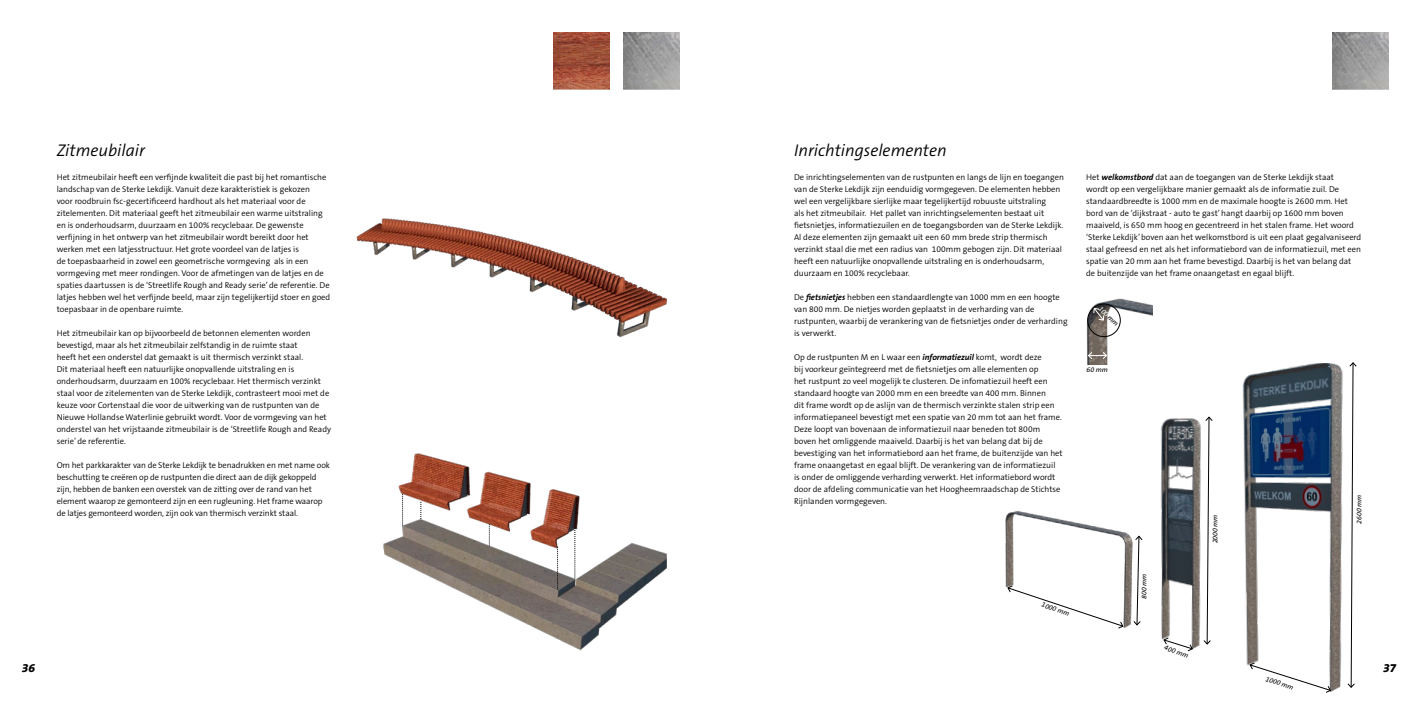
<style>
.page{position:relative;width:1418px;height:709px;background:#fff}
.page>*{position:absolute;margin:0;border:0;box-sizing:border-box;transform-origin:0 0}
._3__Paragraafkop{font:italic 300 17px "The Sans B4";color:#000}
.t1{font:italic 800 12px "The Sans B8";color:#000}
._1__Bodytekst{font:300 8.5px/12px "The Sans B4";color:#000}
._6__Fotobijschrift{font:italic 7px "The Sans B5 Plain";color:#000}
._6__Fotobijschrift-2{font:italic 7px "The Sans B5 Plain";color:#fff}
.s1{font-family:"The Sans B7";font-weight:700;font-style:italic}
.s2{color:#000}
</style>
<div class="page">
<img style="left:553px;top:32px;width:56px;height:57px">
<img style="left:623px;top:32px;width:57px;height:57px">
<img style="left:1332px;top:32px;width:56px;height:57px">
<img style="left:383px;top:453px;width:284px;height:198px">
<svg style="left:557px;top:547px;width:1px;height:42px"></svg>
<svg style="left:574px;top:528px;width:1px;height:50px"></svg>
<svg style="left:402px;top:494px;width:1px;height:31px"></svg>
<svg style="left:420px;top:502px;width:1px;height:17px"></svg>
<svg style="left:489px;top:524px;width:1px;height:21px"></svg>
<img style="left:1005px;top:510px;width:128px;height:119px">
<img style="left:1086px;top:298px;width:66px;height:66px">
<img style="left:1160px;top:418px;width:48px;height:234px">
<img style="left:1212px;top:363px;width:145px;height:330px">
<img style="left:356px;top:218px;width:311px;height:120px">
<svg style="left:1007px;top:585px;width:116px;height:43px"></svg>
<svg style="left:1249px;top:662px;width:81px;height:31px"></svg>
<svg style="left:1163px;top:637px;width:29px;height:14px"></svg>
<svg style="left:1133px;top:535px;width:9px;height:90px"></svg>
<svg style="left:1203px;top:416px;width:9px;height:228px"></svg>
<svg style="left:1347px;top:362px;width:9px;height:326px"></svg>
<svg style="left:1093px;top:308px;width:11px;height:13px"></svg>
<svg style="left:1087px;top:351px;width:20px;height:8px"></svg>
<div style="left:1087px;top:304px;width:33px;height:33px;border:1px solid #000;border-radius:50%"></div>
<p class="_3__Paragraafkop" style="left:57px;top:141px;width:90px">Zitmeubilair</p>
<p class="_3__Paragraafkop" style="left:794px;top:141px;width:154px">Inrichtingselementen</p>
<p class="_1__Bodytekst" style="left:57px;top:171px;width:275px">Het zitmeubilair heeft een verfijnde kwaliteit die past bij het romantische landschap van de Sterke Lekdijk. Vanuit deze karakteristiek is gekozen<br>voor roodbruin fsc-gecertificeerd hardhout als het materiaal voor de zitelementen. Dit materiaal geeft het zitmeubilair een warme uitstraling en is onderhoudsarm, duurzaam en 100% recyclebaar. De gewenste verfijning in het ontwerp van het zitmeubilair wordt bereikt door het werken met een latjesstructuur. Het grote voordeel van de latjes is<br>de toepasbaarheid in zowel een geometrische vormgeving als in een vormgeving met meer rondingen. Voor de afmetingen van de latjes en de spaties daartussen is de ‘Streetlife Rough and Ready serie’ de referentie. De latjes hebben wel het verfijnde beeld, maar zijn tegelijkertijd stoer en goed toepasbaar in de openbare ruimte.</p>
<p class="_1__Bodytekst" style="left:57px;top:327px;width:276px">Het zitmeubilair kan op bijvoorbeeld de betonnen elementen worden bevestigd, maar als het zitmeubilair zelfstandig in de ruimte staat<br>heeft het een onderstel dat gemaakt is uit thermisch verzinkt staal.<br>Dit materiaal heeft een natuurlijke onopvallende uitstraling en is onderhoudsarm, duurzaam en 100% recyclebaar. Het thermisch verzinkt staal voor de zitelementen van de Sterke Lekdijk, contrasteert mooi met de keuze voor Cortenstaal die voor de uitwerking van de rustpunten van de Nieuwe Hollandse Waterlinie gebruikt wordt. Voor de vormgeving van het onderstel van het vrijstaande zitmeubilair is de ‘Streetlife Rough and Ready serie’ de referentie.</p>
<p class="_1__Bodytekst" style="left:57px;top:459px;width:275px">Om het parkkarakter van de Sterke Lekdijk te benadrukken en met name ook beschutting te creëren op de rustpunten die direct aan de dijk gekoppeld zijn, hebben de banken een overstek van de zitting over de rand van het element waarop ze gemonteerd zijn en een rugleuning. Het frame waarop de latjes gemonteerd worden, zijn ook van thermisch verzinkt staal.</p>
<p class="_1__Bodytekst" style="left:794px;top:171px;width:271px">De inrichtingselementen van de rustpunten en langs de lijn en toegangen van de Sterke Lekdijk zijn eenduidig vormgegeven. De elementen hebben wel een vergelijkbare sierlijke maar tegelijkertijd robuuste uitstraling<br>als het zitmeubilair. Het pallet van inrichtingselementen bestaat uit fietsnietjes, informatiezuilen en de toegangsborden van de Sterke Lekdijk.<br>Al deze elementen zijn gemaakt uit een 60 mm brede strip thermisch verzinkt staal die met een radius van 100mm gebogen zijn. Dit materiaal heeft een natuurlijke onopvallende uitstraling en is onderhoudsarm, duurzaam en 100% recyclebaar.</p>
<p class="_1__Bodytekst" style="left:794px;top:291px;width:275px">De <span class="s1">fietsnietjes</span> hebben een standaardlengte van 1000 mm en een hoogte van 800 mm. De nietjes worden geplaatst in de verharding van de rustpunten, waarbij de verankering van de fietsnietjes onder de verharding is verwerkt.</p>
<p class="_1__Bodytekst" style="left:794px;top:351px;width:270px">Op de rustpunten M en L waar een <span class="s1">informatiezuil</span> komt, wordt deze<br>bij voorkeur geïntegreerd met de fietsnietjes om alle elementen op<br>het rustpunt zo veel mogelijk te clusteren. De infomatiezuil heeft een standaard hoogte van 2000 mm en een breedte van 400 mm. Binnen<br>dit frame wordt op de aslijn van de thermisch verzinkte stalen strip een informatiepaneel bevestigt met een spatie van 20 mm tot aan het frame.<br>Deze loopt van bovenaan de informatiezuil naar beneden tot 800m boven het omliggende maaiveld. Daarbij is het van belang dat bij de bevestiging van het informatiebord aan het frame, de buitenzijde van het frame onaangetast en egaal blijft. De verankering van de informatiezuil is onder de omliggende verharding verwerkt. Het informatiebord wordt door de afdeling communicatie van het Hoogheemraadschap de Stichtse Rijnlanden vormgegeven.</p>
<p class="_6__Fotobijschrift" style="left:1043px;top:600px;width:30px;rotate:19deg">1000 mm</p>
<p class="_1__Bodytekst" style="left:1086px;top:171px;width:276px">Het <span class="s1">welkomstbord</span> dat aan de toegangen van de Sterke Lekdijk staat<br>wordt op een vergelijkbare manier gemaakt als de informatie zuil. De standaardbreedte is 1000 mm en de maximale hoogte is 2600 mm. Het bord van de ‘dijkstraat - auto te gast’ hangt daarbij op 1600 mm boven maaiveld, is 650 mm hoog en gecentreerd in het stalen frame. Het woord ‘Sterke Lekdijk’ boven aan het welkomstbord is uit een plaat gegalvaniseerd staal gefreesd en net als het informatiebord van de informatiezuil, met een spatie van 20 mm aan het frame bevestigd. Daarbij is het van belang dat de buitenzijde van het frame onaangetast en egaal blijft.</p>
<p class="_6__Fotobijschrift-2" style="left:1102px;top:304px;width:27px;rotate:45deg">100 <span class="s2">mm</span></p>
<p class="_6__Fotobijschrift" style="left:1086px;top:366px;width:23px">60 mm</p>
<p class="_6__Fotobijschrift" style="left:1140px;top:599px;width:27px;rotate:-90deg">800 mm</p>
<p class="_6__Fotobijschrift" style="left:1165px;top:643px;width:27px;rotate:19deg">400 mm</p>
<p class="_6__Fotobijschrift" style="left:1211px;top:543px;width:30px;rotate:-90deg">2000 mm</p>
<p class="_6__Fotobijschrift" style="left:1355px;top:524px;width:30px;rotate:-90deg">2600 mm</p>
<h2 class="t1" style="left:22px;top:661px;width:15px">36</h2>
<h2 class="t1" style="left:1382px;top:661px;width:15px">37</h2>
<p class="_6__Fotobijschrift" style="left:1267px;top:674px;width:30px;rotate:19deg">1000 mm</p>
</div>
